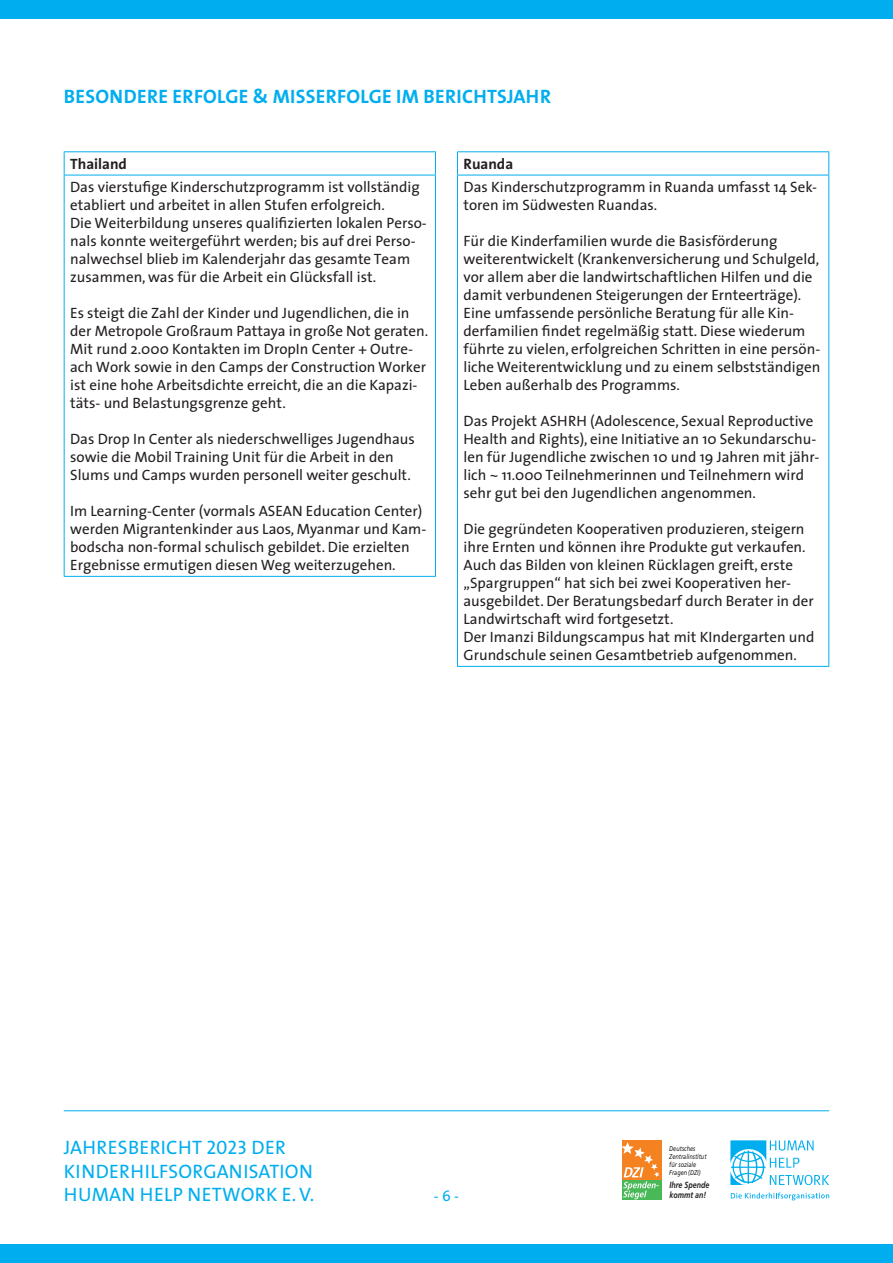
<style>
.page{position:relative;width:893px;height:1263px;background:#fff}
.page>*{position:absolute;margin:0;border:0;box-sizing:border-box;transform-origin:0 0}
.t1{font:19.5px/23.4px "The Sans";letter-spacing:.015em;color:#00aeef}
.Fließtext{font:700 19.5px "The Sans";letter-spacing:.015em;color:#00aeef}
.t2{font:15px/18px "The Sans";color:#231f20}
.t3{font:700 15px "The Sans";color:#231f20}
.t4{font:15px "The Sans";color:#00aeef}
.t5{font:italic 700 8.85px/9.3px "Frutiger";color:#231f20;scale:.8 1}
.t6{font:italic 7.05px/7.9px "Frutiger";color:#231f20;scale:.8 1}
.s1{font-family:"The Sans Regular Caps"}
</style>
<div class="page">
<div style="left:0;top:0;width:893px;height:18px;background:#00aeef"></div>
<div style="left:0;top:1245px;width:893px;height:18px;background:#00aeef"></div>
<hr style="left:64px;top:1110px;width:765px;height:1px;background:#00aeef">
<svg style="left:730px;top:1140px;width:99px;height:45px"></svg>
<svg style="left:731px;top:1192px;width:98px;height:8px"></svg>
<div style="left:622px;top:1140px;width:39px;height:39px;background:#f58220"></div>
<div style="left:622px;top:1180px;width:39px;height:20px;background:#49b857"></div>
<svg style="left:622px;top:1142px;width:37px;height:57px"></svg>
<hr style="left:457px;top:151px;width:372px;height:1px;background:#00aeef">
<svg style="left:457px;top:152px;width:1px;height:23px"></svg>
<svg style="left:828px;top:152px;width:1px;height:23px"></svg>
<hr style="left:457px;top:175px;width:372px;height:1px;background:#00aeef">
<hr style="left:457px;top:175px;width:1px;height:491px;background:#00aeef">
<hr style="left:828px;top:175px;width:1px;height:491px;background:#00aeef">
<hr style="left:457px;top:666px;width:372px;height:1px;background:#00aeef">
<hr style="left:64px;top:151px;width:372px;height:1px;background:#00aeef">
<svg style="left:64px;top:152px;width:1px;height:23px"></svg>
<svg style="left:435px;top:152px;width:1px;height:23px"></svg>
<hr style="left:64px;top:175px;width:372px;height:1px;background:#00aeef">
<hr style="left:64px;top:175px;width:1px;height:401px;background:#00aeef">
<hr style="left:435px;top:175px;width:1px;height:401px;background:#00aeef">
<hr style="left:64px;top:576px;width:372px;height:1px;background:#00aeef">
<p class="Fließtext" style="left:64px;top:80px;width:489px">BESONDERE ERFOLGE &amp; MISSERFOLGE IM BERICHTSJAHR</p>
<p class="t3" style="left:70px;top:151px;width:58px">Thailand</p>
<p class="t2" style="left:70px;top:178px;width:351px">Das vierstufige Kinderschutzprogramm ist vollständig etabliert und arbeitet in allen Stufen erfolgreich.</p>
<p class="t2" style="left:70px;top:214px;width:358px">Die Weiterbildung unseres qualifizierten lokalen Perso&shy;nals konnte weitergeführt werden; bis auf drei Perso&shy;nalwechsel blieb im Kalenderjahr das gesamte Team zusammen, was für die Arbeit ein Glücksfall ist.</p>
<p class="t2" style="left:70px;top:304px;width:359px">Es steigt die Zahl der Kinder und Jugendlichen, die in der Metropole Großraum Pattaya in große Not geraten.<br>Mit rund 2.000 Kontakten im DropIn Center + Outre&shy;ach Work sowie in den Camps der Construction Worker ist eine hohe Arbeitsdichte erreicht, die an die Kapazi&shy;täts- und Belastungsgrenze geht.</p>
<p class="t2" style="left:70px;top:430px;width:346px">Das Drop In Center als niederschwelliges Jugendhaus sowie die Mobil Training Unit für die Arbeit in den<br>Slums und Camps wurden personell weiter geschult.</p>
<p class="t2" style="left:70px;top:502px;width:358px">Im Learning-Center (vormals ASEAN Education Center) werden Migrantenkinder aus Laos, Myanmar und Kam&shy;bodscha non-formal schulisch gebildet. Die erzielten Ergebnisse ermutigen diesen Weg weiterzugehen.</p>
<p class="t3" style="left:463px;top:151px;width:51px">Ruanda</p>
<p class="t2" style="left:463px;top:178px;width:355px">Das Kinderschutzprogramm in Ruanda umfasst 14 Sek&shy;toren im Südwesten Ruandas.</p>
<p class="t2" style="left:463px;top:232px;width:358px">Für die Kinderfamilien wurde die Basisförderung weiterentwickelt (Krankenversicherung und Schulgeld, vor allem aber die landwirtschaftlichen Hilfen und die damit verbundenen Steigerungen der Ernteerträge).<br>Eine umfassende persönliche Beratung für alle Kin&shy;derfamilien findet regelmäßig statt. Diese wiederum führte zu vielen, erfolgreichen Schritten in eine persön&shy;liche Weiterentwicklung und zu einem selbstständigen Leben außerhalb des Programms.</p>
<p class="t2" style="left:463px;top:412px;width:357px">Das Projekt ASHRH (Adolescence, Sexual Reproductive Health and Rights), eine Initiative an 10 Sekundarschu&shy;len für Jugendliche zwischen 10 und 19 Jahren mit jähr&shy;lich ~ 11.000 Teilnehmerinnen und Teilnehmern wird sehr gut bei den Jugendlichen angenommen.</p>
<p class="t2" style="left:463px;top:520px;width:352px">Die gegründeten Kooperativen produzieren, steigern ihre Ernten und können ihre Produkte gut verkaufen.<br>Auch das Bilden von kleinen Rücklagen greift, erste „Spargruppen“ hat sich bei zwei Kooperativen her&shy;ausgebildet. Der Beratungsbedarf durch Berater in der Landwirtschaft wird fortgesetzt.</p>
<p class="t2" style="left:463px;top:628px;width:353px">Der Imanzi Bildungscampus hat mit KIndergarten und<br>Grundschule seinen Gesamtbetrieb aufgenommen.</p>
<h1 class="t1" style="left:64px;top:1135px;width:252px">JAHRESBERICHT <span class="s1">2023</span> DER<br>KINDERHILFSORGANISATION<br>HUMAN HELP NETWORK E. V.</h1>
<p class="t6" style="left:669px;top:1144px;width:48px">Deutsches<br>Zentralinstitut für soziale<br>Fragen (DZI)</p>
<p class="t5" style="left:670px;top:1180px;width:51px">Ihre Spende kommt an!</p>
<p class="t4" style="left:434px;top:1183px;width:27px">- 6 -</p>
</div>
